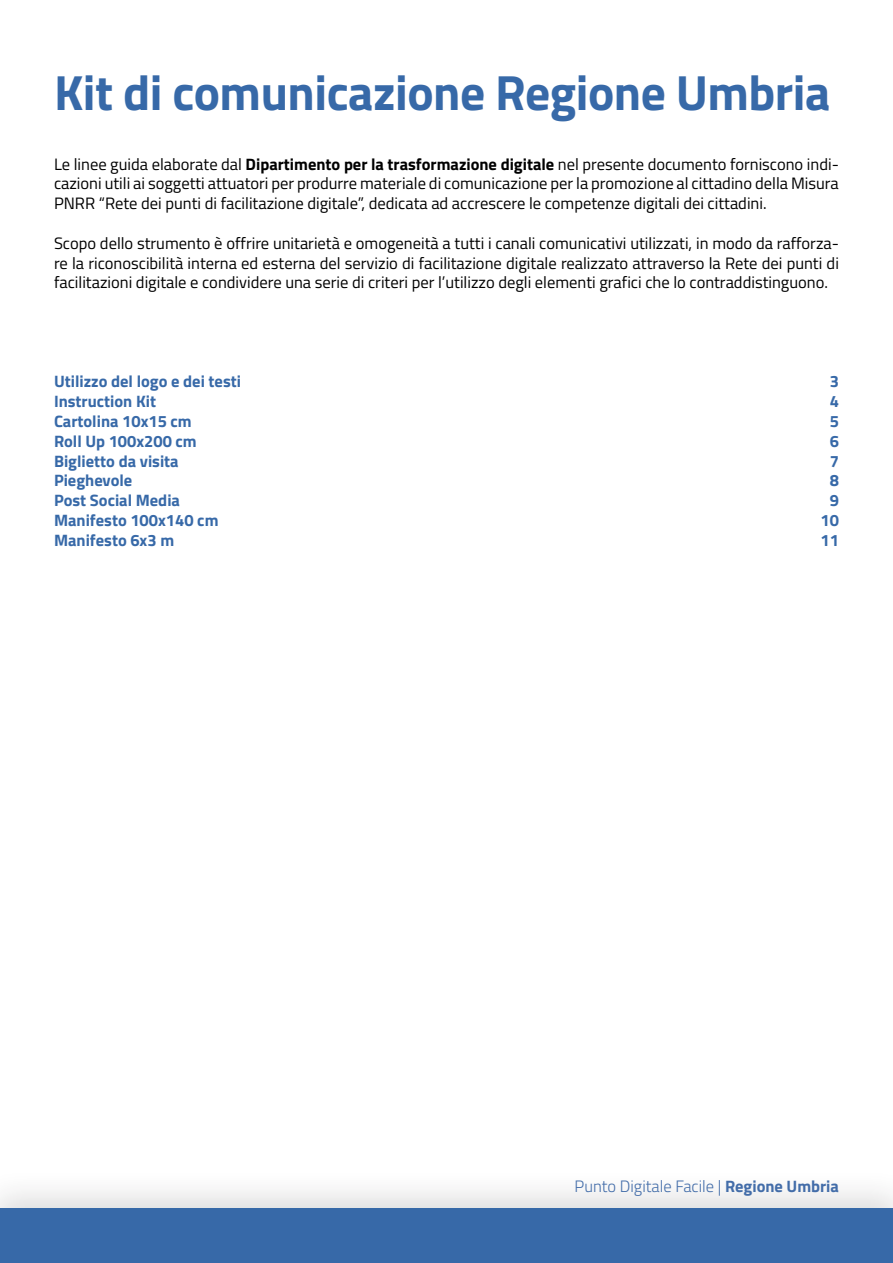
<style>
.page{position:relative;width:893px;height:1263px;background:#fff}
.page>*{position:absolute;margin:0;border:0;box-sizing:border-box;transform-origin:0 0}
.t1{font:700 49.5px "Titillium Web";letter-spacing:-.01em;color:#3769a8}
.t2{font:16.5px/19.8px "Titillium Web";color:#000;text-align:justify}
.t3{font:700 16.5px "Titillium Web";color:#3769a8}
.t4{font:300 16.5px "Titillium Web";color:#436da9}
.s1{font-weight:700}
</style>
<div class="page">
<div style="left:0;top:1167px;width:893px;height:96px;background:#231f20;opacity:.16"></div>
<div style="left:0;top:1209px;width:893px;height:54px;background:#3769a8"></div>
<p class="t1" style="left:54px;top:55px;width:778px">Kit di comunicazione Regione Umbria</p>
<p class="t2" style="left:54px;top:153px;width:786px">Le linee guida elaborate dal <span class="s1">Dipartimento per la trasformazione digitale</span> nel presente documento forniscono indi&shy;cazioni utili ai soggetti attuatori per produrre materiale di comunicazione per la promozione al cittadino della Misura PNRR “Rete dei punti di facilitazione digitale”, dedicata ad accrescere le competenze digitali dei cittadini.</p>
<p class="t2" style="left:54px;top:232px;width:786px">Scopo dello strumento è offrire unitarietà e omogeneità a tutti i canali comunicativi utilizzati, in modo da rafforza&shy;re la riconoscibilità interna ed esterna del servizio di facilitazione digitale realizzato attraverso la Rete dei punti di facilitazioni digitale e condividere una serie di criteri per l’utilizzo degli elementi grafici che lo contraddistinguono.</p>
<p class="t3" style="left:54px;top:369px;width:189px">Utilizzo del logo e dei testi</p>
<p class="t3" style="left:830px;top:369px;width:11px">3</p>
<p class="t3" style="left:54px;top:389px;width:104px">Instruction Kit</p>
<p class="t3" style="left:830px;top:389px;width:11px">4</p>
<p class="t3" style="left:54px;top:409px;width:139px">Cartolina 10x15 cm</p>
<p class="t3" style="left:830px;top:409px;width:11px">5</p>
<p class="t3" style="left:54px;top:428px;width:144px">Roll Up 100x200 cm</p>
<p class="t3" style="left:830px;top:428px;width:11px">6</p>
<p class="t3" style="left:54px;top:448px;width:126px">Biglietto da visita</p>
<p class="t3" style="left:830px;top:448px;width:11px">7</p>
<p class="t3" style="left:54px;top:468px;width:80px">Pieghevole</p>
<p class="t3" style="left:830px;top:468px;width:11px">8</p>
<p class="t3" style="left:54px;top:488px;width:128px">Post Social Media</p>
<p class="t3" style="left:830px;top:488px;width:11px">9</p>
<p class="t3" style="left:54px;top:508px;width:166px">Manifesto 100x140 cm</p>
<p class="t3" style="left:820px;top:508px;width:20px">10</p>
<p class="t3" style="left:54px;top:527px;width:122px">Manifesto 6x3 m</p>
<p class="t3" style="left:820px;top:527px;width:20px">11</p>
<p class="t4" style="left:575px;top:1174px;width:266px">Punto Digitale Facile | <span class="s1">Regione Umbria</span></p>
</div>
